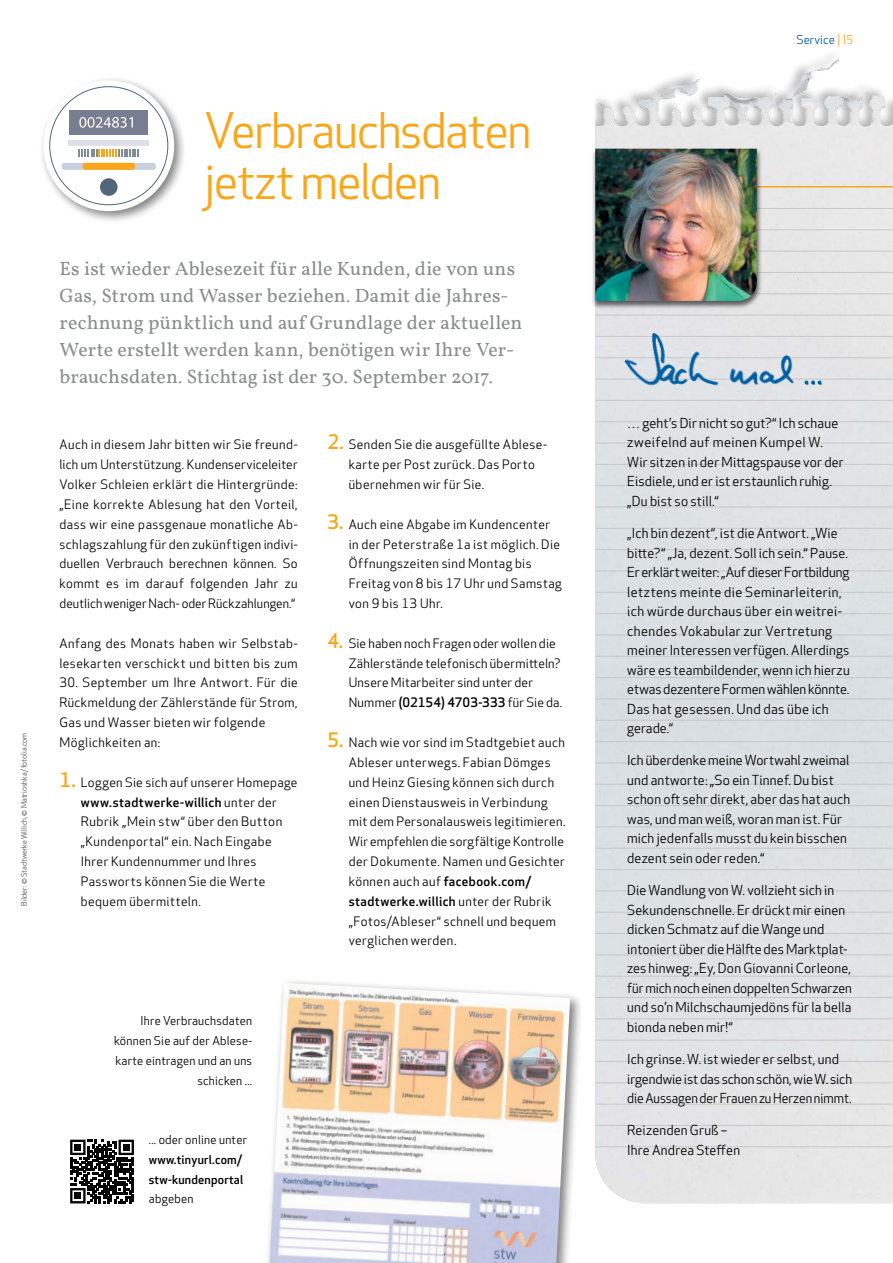
<style>
.page{position:relative;width:893px;height:1263px;background:#fff}
.page>*{position:absolute;margin:0;border:0;box-sizing:border-box;transform-origin:0 0}
.t1{font:48px/51px "Apex New";letter-spacing:-.025em;color:#faa61a}
.t2{font:19.5px/27px "Vollkorn";color:#8a8c8e}
.t3{font:13.5px/19.5px "Apex New";letter-spacing:.015em;color:#000}
.t4{font:13.5px/19.5px "Apex New";letter-spacing:-.005em;color:#000}
.t5{font:12.75px/19.8px "Apex New";letter-spacing:.035em;color:#000}
.t6{font:12.75px/19.8px "Apex New";letter-spacing:.015em;color:#000}
.t7{font:12px/19.8px "Apex New";letter-spacing:.02em;color:#000;text-align:right}
.t8{font:500 12px/19.8px "Apex New";letter-spacing:.02em;color:#000}
.t9{font:12px "Apex New";letter-spacing:.01em;color:#005ea1}
.t10{font:7.5px "Apex New";color:#4d4d4f}
.s1{font-weight:500;font-size:19.5px;color:#faa61a}
.s2{font-weight:500}
.s3{color:#faa61a}
</style>
<div class="page">
<div style="left:595px;top:48px;width:298px;height:1155px;background:#dfe3e6"></div>
<img style="left:658px;top:59px;width:180px;height:69px">
<hr style="left:595px;top:186px;width:298px;height:1px;background:#faa61a">
<hr style="left:595px;top:208px;width:298px;height:1px;background:#c7c8ca">
<hr style="left:595px;top:229px;width:298px;height:1px;background:#c7c8ca">
<hr style="left:595px;top:251px;width:298px;height:1px;background:#c7c8ca">
<hr style="left:595px;top:272px;width:298px;height:1px;background:#c7c8ca">
<hr style="left:595px;top:293px;width:298px;height:1px;background:#c7c8ca">
<hr style="left:595px;top:315px;width:298px;height:1px;background:#c7c8ca">
<hr style="left:595px;top:336px;width:298px;height:1px;background:#c7c8ca">
<hr style="left:595px;top:357px;width:298px;height:1px;background:#c7c8ca">
<hr style="left:595px;top:379px;width:298px;height:1px;background:#c7c8ca">
<hr style="left:595px;top:400px;width:298px;height:1px;background:#c7c8ca">
<hr style="left:595px;top:421px;width:298px;height:1px;background:#c7c8ca">
<hr style="left:595px;top:443px;width:298px;height:1px;background:#c7c8ca">
<hr style="left:595px;top:464px;width:298px;height:1px;background:#c7c8ca">
<hr style="left:595px;top:485px;width:298px;height:1px;background:#c7c8ca">
<hr style="left:595px;top:507px;width:298px;height:1px;background:#c7c8ca">
<hr style="left:595px;top:528px;width:298px;height:1px;background:#c7c8ca">
<hr style="left:595px;top:549px;width:298px;height:1px;background:#c7c8ca">
<hr style="left:595px;top:571px;width:298px;height:1px;background:#c7c8ca">
<hr style="left:595px;top:592px;width:298px;height:1px;background:#c7c8ca">
<hr style="left:595px;top:613px;width:298px;height:1px;background:#c7c8ca">
<hr style="left:595px;top:635px;width:298px;height:1px;background:#c7c8ca">
<hr style="left:595px;top:656px;width:298px;height:1px;background:#c7c8ca">
<hr style="left:595px;top:677px;width:298px;height:1px;background:#c7c8ca">
<hr style="left:595px;top:698px;width:298px;height:1px;background:#c7c8ca">
<hr style="left:595px;top:720px;width:298px;height:1px;background:#c7c8ca">
<hr style="left:595px;top:741px;width:298px;height:1px;background:#c7c8ca">
<hr style="left:595px;top:762px;width:298px;height:1px;background:#c7c8ca">
<hr style="left:595px;top:784px;width:298px;height:1px;background:#c7c8ca">
<hr style="left:595px;top:805px;width:298px;height:1px;background:#c7c8ca">
<hr style="left:595px;top:826px;width:298px;height:1px;background:#c7c8ca">
<hr style="left:595px;top:848px;width:298px;height:1px;background:#c7c8ca">
<hr style="left:595px;top:869px;width:298px;height:1px;background:#c7c8ca">
<hr style="left:595px;top:890px;width:298px;height:1px;background:#c7c8ca">
<hr style="left:595px;top:912px;width:298px;height:1px;background:#c7c8ca">
<hr style="left:595px;top:933px;width:298px;height:1px;background:#c7c8ca">
<hr style="left:595px;top:954px;width:298px;height:1px;background:#c7c8ca">
<hr style="left:595px;top:976px;width:298px;height:1px;background:#c7c8ca">
<hr style="left:595px;top:997px;width:298px;height:1px;background:#c7c8ca">
<hr style="left:595px;top:1018px;width:298px;height:1px;background:#c7c8ca">
<hr style="left:595px;top:1040px;width:298px;height:1px;background:#c7c8ca">
<hr style="left:595px;top:1061px;width:298px;height:1px;background:#c7c8ca">
<hr style="left:595px;top:1082px;width:298px;height:1px;background:#c7c8ca">
<hr style="left:595px;top:1104px;width:298px;height:1px;background:#c7c8ca">
<hr style="left:595px;top:1125px;width:298px;height:1px;background:#c7c8ca">
<hr style="left:595px;top:1146px;width:298px;height:1px;background:#c7c8ca">
<img style="left:613px;top:317px;width:199px;height:69px">
<svg style="left:804px;top:380px;width:18px;height:5px"></svg>
<div style="left:264px;top:978px;width:319px;height:285px;background:#000;opacity:.5"></div>
<img style="left:270px;top:983px;width:300px;height:280px">
<svg style="left:70px;top:1140px;width:64px;height:63px"></svg>
<div style="left:75px;top:1144px;width:6px;height:7px;background:#000"></div>
<div style="left:123px;top:1144px;width:7px;height:7px;background:#000"></div>
<div style="left:75px;top:1192px;width:6px;height:7px;background:#000"></div>
<div style="left:39px;top:76px;width:149px;height:149px;background:#000;opacity:.5"></div>
<div style="left:43px;top:80px;width:131px;height:131px;background:#fff;border-radius:50%"></div>
<div style="left:69px;top:110px;width:79px;height:24px;background:#797d91"></div>
<div style="left:69px;top:140px;width:80px;height:6px;background:#dee0e8"></div>
<svg style="left:79px;top:117px;width:54px;height:11px"></svg>
<svg style="left:78px;top:149px;width:61px;height:8px"></svg>
<div style="left:62px;top:163px;width:94px;height:7px;background:#c9cfdb;border-radius:3px"></div>
<div style="left:83px;top:163px;width:52px;height:7px;background:#faa61a;border-radius:3px"></div>
<div style="left:100px;top:178px;width:18px;height:18px;background:#52667a;border-radius:50%"></div>
<div style="left:592px;top:148px;width:170px;height:162px;background:#000;opacity:.6"></div>
<img style="left:595px;top:149px;width:162px;height:152px">
<p class="t10" style="left:19px;top:906px;width:175px;rotate:-90deg">Bilder: © Stadtwerke Willich, © Matrioshka / fotolia.com</p>
<h1 class="t1" style="left:204px;top:105px;width:329px">Verbrauchsdaten jetzt melden</h1>
<p class="t2" style="left:60px;top:255px;width:464px">Es ist wieder Ablesezeit für alle Kunden, die von uns Gas, Strom und Wasser beziehen. Damit die Jahres&shy;rechnung pünktlich und auf Grundlage der aktuellen Werte erstellt werden kann, benötigen wir Ihre Ver&shy;brauchsdaten. Stichtag ist der 30. September 2017.</p>
<p class="t5" style="left:60px;top:435px;width:240px;text-align:justify">Auch in diesem Jahr bitten wir Sie freund&shy;lich um Unterstützung. Kundenserviceleiter Volker Schleien erklärt die Hintergründe: „Eine korrekte Ablesung hat den Vorteil, dass wir eine passgenaue monatliche Ab&shy;schlagszahlung für den zukünftigen indivi&shy;duellen Verbrauch berechnen können. So kommt es im darauf folgenden Jahr zu deutlich weniger Nach- oder Rückzahlungen.“</p>
<p class="t5" style="left:60px;top:633px;width:240px">Anfang des Monats haben wir Selbstab&shy;lesekarten verschickt und bitten bis zum</p>
<p class="t5" style="left:60px;top:673px;width:240px">30. September um Ihre Antwort. Für die Rückmeldung der Zählerstände für Strom, Gas und Wasser bieten wir folgende Möglichkeiten an:</p>
<p class="t5" style="left:81px;top:772px;width:218px;text-indent:-21px"><span class="s1">1.</span> Loggen Sie sich auf unserer Homepage <span class="s2">www.stadtwerke-willich</span> unter der<br>Rubrik „Mein stw“ über den Button „Kundenportal“ ein. Nach Eingabe<br>Ihrer Kundennummer und Ihres<br>Passworts können Sie die Werte bequem übermitteln.</p>
<p class="t7" style="left:114px;top:1011px;width:140px">Ihre Verbrauchsdaten können Sie auf der Ablese&shy;karte eintragen und an uns schicken ...</p>
<p class="t7" style="left:149px;top:1130px;width:100px">... oder online unter</p>
<p class="t8" style="left:149px;top:1149px;width:96px">www.tinyurl.com/ stw-kundenportal</p>
<p class="t7" style="left:149px;top:1189px;width:46px">abgeben</p>
<p class="t5" style="left:349px;top:435px;width:200px;text-indent:-21px"><span class="s1">2.</span> Senden Sie die ausgefüllte Ablese&shy;karte per Post zurück. Das Porto übernehmen wir für Sie.</p>
<p class="t5" style="left:349px;top:514px;width:215px;text-indent:-21px"><span class="s1">3.</span> Auch eine Abgabe im Kundencenter in der Peterstraße 1a ist möglich. Die<br>Öffnungszeiten sind Montag bis<br>Freitag von 8 bis 17 Uhr und Samstag von 9 bis 13 Uhr.</p>
<p class="t6" style="left:349px;top:633px;width:215px;text-indent:-21px"><span class="s1">4.</span> Sie haben noch Fragen oder wollen die Zählerstände telefonisch übermitteln?<br>Unsere Mitarbeiter sind unter der Nummer <span class="s2">(02154) 4703-333</span> für Sie da.</p>
<p class="t5" style="left:349px;top:732px;width:218px;text-indent:-21px"><span class="s1">5.</span> Nach wie vor sind im Stadtgebiet auch Ableser unterwegs. Fabian Dömges und Heinz Giesing können sich durch einen Dienstausweis in Verbindung mit dem Personalausweis legitimieren.<br>Wir empfehlen die sorgfältige Kontrolle der Dokumente. Namen und Gesichter können auch auf <span class="s2">facebook.com/ stadtwerke.willich</span> unter der Rubrik „Fotos/Ableser“ schnell und bequem verglichen werden.</p>
<p class="t9" style="left:796px;top:32px;width:58px">Service <span class="s3">| 15</span></p>
<p class="t3" style="left:627px;top:413px;width:218px">… geht’s Dir nicht so gut?“ Ich schaue zweifelnd auf meinen Kumpel W.<br>Wir sitzen in der Mittagspause vor der<br>Eisdiele, und er ist erstaunlich ruhig. „Du bist so still.“</p>
<p class="t3" style="left:627px;top:523px;width:224px">„Ich bin dezent“, ist die Antwort. „Wie bitte?“ „Ja, dezent. Soll ich sein.“ Pause.<br>Er erklärt weiter: „Auf dieser Fortbildung letztens meinte die Seminarleiterin, ich würde durchaus über ein weitrei&shy;chendes Vokabular zur Vertretung meiner Interessen verfügen. Allerdings wäre es teambildender, wenn ich hierzu etwas dezentere Formen wählen könnte.<br>Das hat gesessen. Und das übe ich gerade.“</p>
<p class="t3" style="left:627px;top:751px;width:224px">Ich überdenke meine Wortwahl zweimal und antworte: „So ein Tinnef. Du bist schon oft sehr direkt, aber das hat auch was, und man weiß, woran man ist. Für mich jedenfalls musst du kein bisschen dezent sein oder reden.“</p>
<p class="t3" style="left:627px;top:880px;width:226px">Die Wandlung von W. vollzieht sich in Sekundenschnelle. Er drückt mir einen dicken Schmatz auf die Wange und intoniert über die Hälfte des Marktplat&shy;zes hinweg: „Ey, Don Giovanni Corleone, für mich noch einen doppelten Schwarzen und so’n Milchschaumjedöns für la bella bionda neben mir!“</p>
<p class="t4" style="left:627px;top:1049px;width:226px">Ich grinse. W. ist wieder er selbst, und irgendwie ist das schon schön, wie W. sich die Aussagen der Frauen zu Herzen nimmt.</p>
<p class="t3" style="left:627px;top:1121px;width:114px">Reizenden Gruß –<br>Ihre Andrea Steffen</p>
</div>
